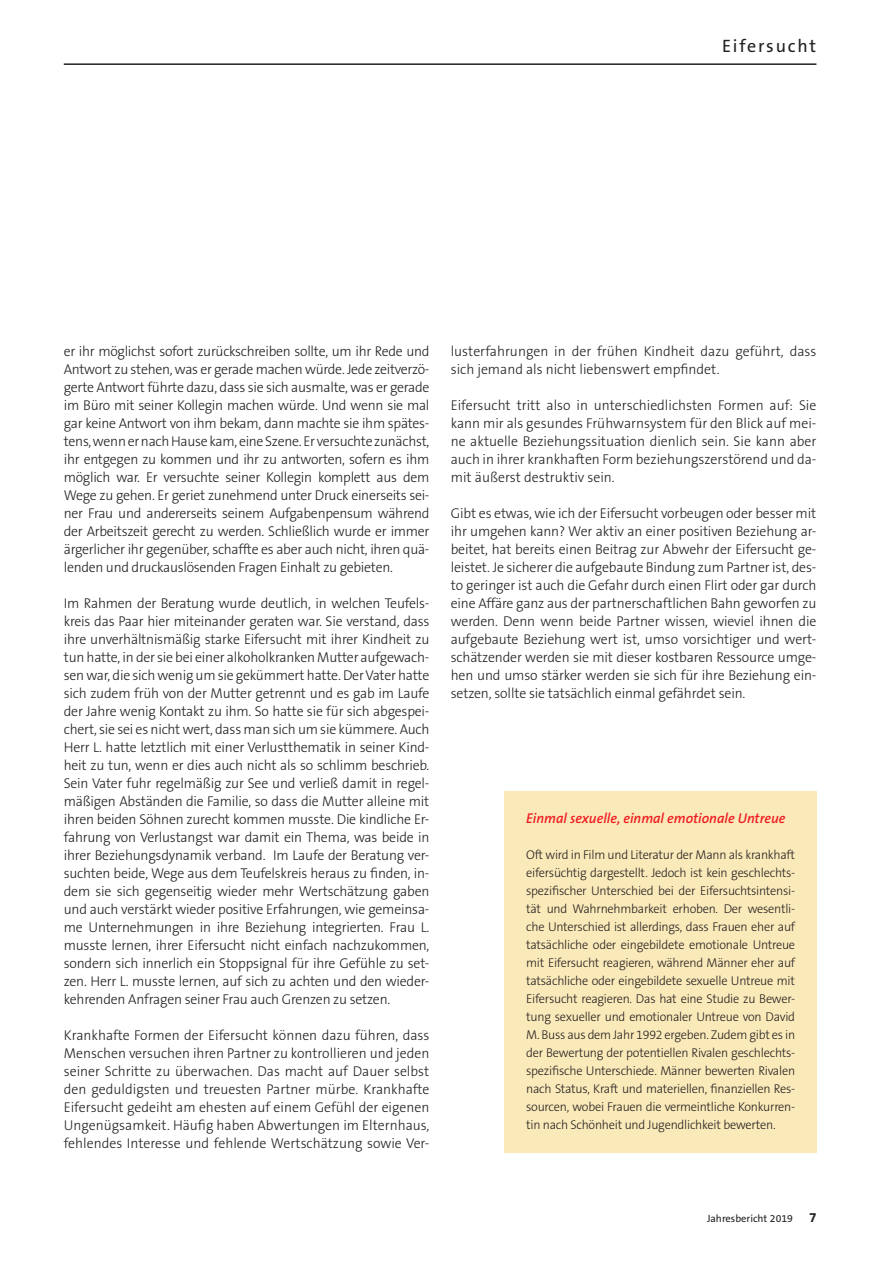
<style>
.page{position:relative;width:893px;height:1263px;background:#fff}
.page>*{position:absolute;margin:0;border:0;box-sizing:border-box;transform-origin:0 0}
.t1{font:18px "The Sans B5 Plain";letter-spacing:.1em;color:#231f20}
.t2{font:300 14.25px/18px "The Sans B3";color:#231f20;text-align:justify}
.t3{font:italic 600 14.25px "The Sans B6";color:#ee1d23}
.t4{font:300 12.75px/18px "The Sans B3";letter-spacing:-.02em;color:#231f20;text-align:justify}
.t5{font:10.5px "The Sans B5 Plain";color:#231f20}
.s1{font-family:"The Sans B7";font-weight:700;font-size:13.5px}
</style>
<div class="page">
<div style="left:504px;top:791px;width:312px;height:361px;background:#fbeab9"></div>
<hr style="left:64px;top:63px;width:752px;height:2px;background:#231f20">
<p class="t1" style="left:722px;top:36px;width:96px">Eifersucht</p>
<p class="t2" style="left:64px;top:343px;width:367px">er ihr möglichst sofort zurückschreiben sollte, um ihr Rede und Antwort zu stehen, was er gerade machen würde. Jede zeitverzö&shy;gerte Antwort führte dazu, dass sie sich ausmalte, was er gerade im Büro mit seiner Kollegin machen würde. Und wenn sie mal gar keine Antwort von ihm bekam, dann machte sie ihm spätes&shy;tens, wenn er nach Hause kam, eine Szene. Er versuchte zunächst, ihr entgegen zu kommen und ihr zu antworten, sofern es ihm möglich war. Er versuchte seiner Kollegin komplett aus dem Wege zu gehen. Er geriet zunehmend unter Druck einerseits sei&shy;ner Frau und andererseits seinem Aufgabenpensum während der Arbeitszeit gerecht zu werden. Schließlich wurde er immer ärgerlicher ihr gegenüber, schaffte es aber auch nicht, ihren quä&shy;lenden und druckauslösenden Fragen Einhalt zu gebieten.</p>
<p class="t2" style="left:64px;top:595px;width:367px">Im Rahmen der Beratung wurde deutlich, in welchen Teufels&shy;kreis das Paar hier miteinander geraten war. Sie verstand, dass ihre unverhältnismäßig starke Eifersucht mit ihrer Kindheit zu tun hatte, in der sie bei einer alkoholkranken Mutter aufgewach&shy;sen war, die sich wenig um sie gekümmert hatte. Der Vater hatte sich zudem früh von der Mutter getrennt und es gab im Laufe der Jahre wenig Kontakt zu ihm. So hatte sie für sich abgespei&shy;chert, sie sei es nicht wert, dass man sich um sie kümmere. Auch Herr L. hatte letztlich mit einer Verlustthematik in seiner Kind&shy;heit zu tun, wenn er dies auch nicht als so schlimm beschrieb.<br>Sein Vater fuhr regelmäßig zur See und verließ damit in regel&shy;mäßigen Abständen die Familie, so dass die Mutter alleine mit ihren beiden Söhnen zurecht kommen musste. Die kindliche Er&shy;fahrung von Verlustangst war damit ein Thema, was beide in ihrer Beziehungsdynamik verband. Im Laufe der Beratung ver&shy;suchten beide, Wege aus dem Teufelskreis heraus zu finden, in&shy;dem sie sich gegenseitig wieder mehr Wertschätzung gaben und auch verstärkt wieder positive Erfahrungen, wie gemeinsa&shy;me Unternehmungen in ihre Beziehung integrierten. Frau L. musste lernen, ihrer Eifersucht nicht einfach nachzukommen, sondern sich innerlich ein Stoppsignal für ihre Gefühle zu set&shy;zen. Herr L. musste lernen, auf sich zu achten und den wieder&shy;kehrenden Anfragen seiner Frau auch Grenzen zu setzen.</p>
<p class="t2" style="left:64px;top:1027px;width:367px">Krankhafte Formen der Eifersucht können dazu führen, dass Menschen versuchen ihren Partner zu kontrollieren und jeden seiner Schritte zu überwachen. Das macht auf Dauer selbst den geduldigsten und treuesten Partner mürbe. Krankhafte Eifersucht gedeiht am ehesten auf einem Gefühl der eigenen Ungenügsamkeit. Häufig haben Abwertungen im Elternhaus, fehlendes Interesse und fehlende Wertschätzung sowie Ver-</p>
<p class="t2" style="left:451px;top:343px;width:367px">lusterfahrungen in der frühen Kindheit dazu geführt, dass sich jemand als nicht liebenswert empfindet.</p>
<p class="t2" style="left:451px;top:397px;width:367px">Eifersucht tritt also in unterschiedlichsten Formen auf: Sie kann mir als gesundes Frühwarnsystem für den Blick auf mei&shy;ne aktuelle Beziehungssituation dienlich sein. Sie kann aber auch in ihrer krankhaften Form beziehungszerstörend und da&shy;mit äußerst destruktiv sein.</p>
<p class="t2" style="left:451px;top:505px;width:367px">Gibt es etwas, wie ich der Eifersucht vorbeugen oder besser mit ihr umgehen kann? Wer aktiv an einer positiven Beziehung ar&shy;beitet, hat bereits einen Beitrag zur Abwehr der Eifersucht ge&shy;leistet. Je sicherer die aufgebaute Bindung zum Partner ist, des&shy;to geringer ist auch die Gefahr durch einen Flirt oder gar durch eine Affäre ganz aus der partnerschaftlichen Bahn geworfen zu werden. Denn wenn beide Partner wissen, wieviel ihnen die aufgebaute Beziehung wert ist, umso vorsichtiger und wert&shy;schätzender werden sie mit dieser kostbaren Ressource umge&shy;hen und umso stärker werden sie sich für ihre Beziehung ein&shy;setzen, sollte sie tatsächlich einmal gefährdet sein.</p>
<p class="t3" style="left:526px;top:810px;width:261px">Einmal sexuelle, einmal emotionale Untreue</p>
<p class="t4" style="left:526px;top:846px;width:270px">Oft wird in Film und Literatur der Mann als krankhaft eifersüchtig dargestellt. Jedoch ist kein geschlechts&shy;spezifischer Unterschied bei der Eifersuchtsintensi&shy;tät und Wahrnehmbarkeit erhoben. Der wesentli&shy;che Unterschied ist allerdings, dass Frauen eher auf tatsächliche oder eingebildete emotionale Untreue mit Eifersucht reagieren, während Männer eher auf tatsächliche oder eingebildete sexuelle Untreue mit Eifersucht reagieren. Das hat eine Studie zu Bewer&shy;tung sexueller und emotionaler Untreue von David M. Buss aus dem Jahr 1992 ergeben. Zudem gibt es in der Bewertung der potentiellen Rivalen geschlechts&shy;spezifische Unterschiede. Männer bewerten Rivalen nach Status, Kraft und materiellen, finanziellen Res&shy;sourcen, wobei Frauen die vermeintliche Konkurren&shy;tin nach Schönheit und Jugendlichkeit bewerten.</p>
<p class="t5" style="left:707px;top:1213px;width:111px">Jahresbericht 2019 <span class="s1">7</span></p>
</div>
